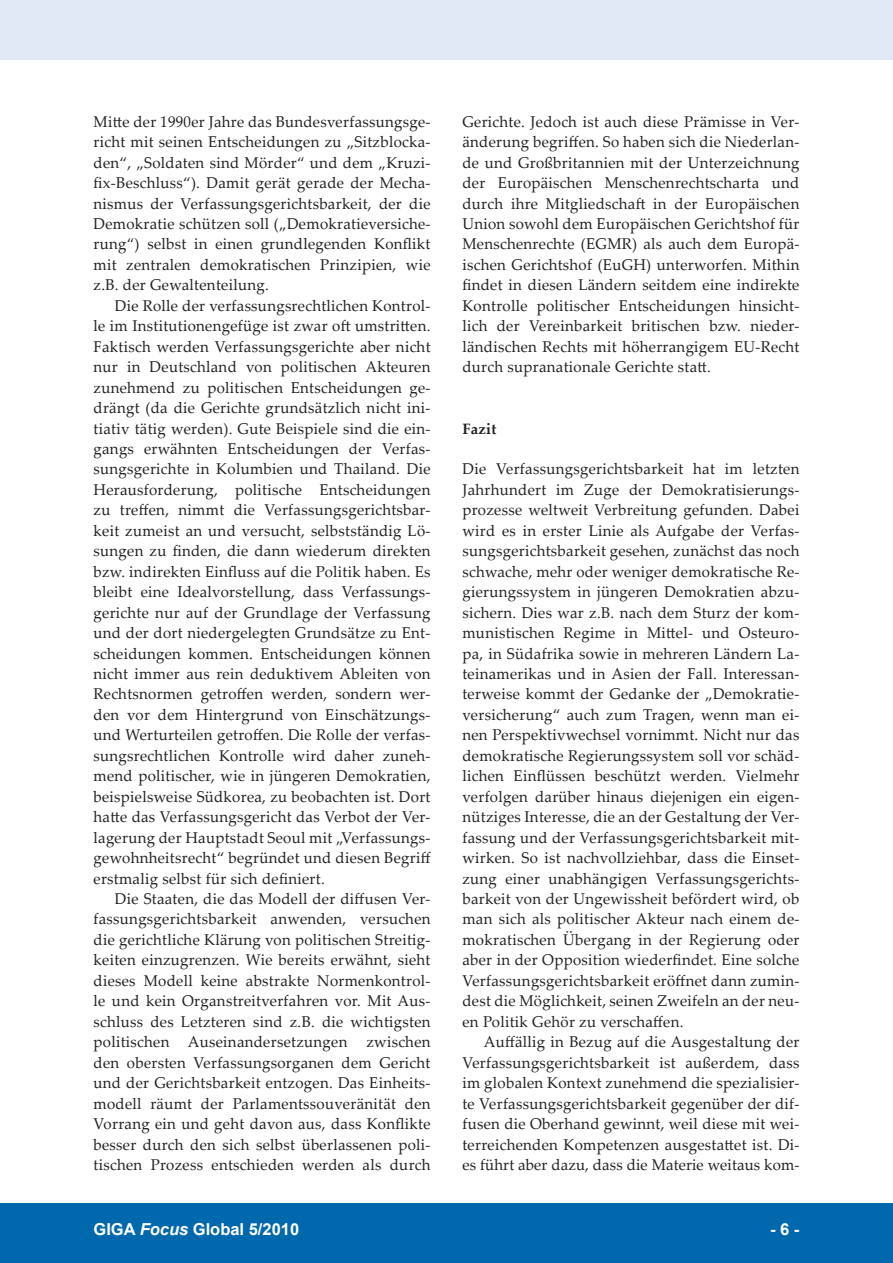
<style>
.page{position:relative;width:893px;height:1263px;background:#fff}
.page>*{position:absolute;margin:0;border:0;box-sizing:border-box;transform-origin:0 0}
.t1{font:700 16.5px "Arial";color:#fff}
.t2{font:15.6px/20.4px "Palatino Linotype";letter-spacing:.02em;color:#231f20;text-align:justify;scale:.96 1}
.t3{font:700 15px "Palatino Linotype";letter-spacing:.01em;color:#231f20}
.s1{font-style:italic}
</style>
<div class="page">
<div style="left:0;top:1203px;width:893px;height:60px;background:#0068ac"></div>
<div style="left:0;top:0;width:893px;height:60px;background:#dfe8f4"></div>
<p class="t2" style="left:94px;top:111px;width:353px">Mitte der 1990er Jahre das Bundesverfassungsge&shy;richt mit seinen Entscheidungen zu „Sitzblocka&shy;den“, „Soldaten sind Mörder“ und dem „Kruzi&shy;fix-Beschluss“). Damit gerät gerade der Mecha&shy;nismus der Verfassungsgerichtsbarkeit, der die Demokratie schützen soll („Demokratieversiche&shy;rung“) selbst in einen grundlegenden Konflikt mit zentralen demokratischen Prinzipien, wie z.B. der Gewaltenteilung.</p>
<p class="t2" style="left:94px;top:295px;width:353px;text-indent:21px">Die Rolle der verfassungsrechtlichen Kontrol&shy;le im Institutionengefüge ist zwar oft umstritten.<br>Faktisch werden Verfassungsgerichte aber nicht nur in Deutschland von politischen Akteuren zunehmend zu politischen Entscheidungen ge&shy;drängt (da die Gerichte grundsätzlich nicht ini&shy;tiativ tätig werden). Gute Beispiele sind die ein&shy;gangs erwähnten Entscheidungen der Verfas&shy;sungsgerichte in Kolumbien und Thailand. Die Herausforderung, politische Entscheidungen zu treffen, nimmt die Verfassungsgerichtsbar&shy;keit zumeist an und versucht, selbstständig Lö&shy;sungen zu finden, die dann wiederum direkten bzw. indirekten Einfluss auf die Politik haben. Es bleibt eine Idealvorstellung, dass Verfassungs&shy;gerichte nur auf der Grundlage der Verfassung und der dort niedergelegten Grundsätze zu Ent&shy;scheidungen kommen. Entscheidungen können nicht immer aus rein deduktivem Ableiten von Rechtsnormen getroffen werden, sondern wer&shy;den vor dem Hintergrund von Einschätzungs&shy;und Werturteilen getroffen. Die Rolle der verfas&shy;sungsrechtlichen Kontrolle wird daher zuneh&shy;mend politischer, wie in jüngeren Demokratien, beispielsweise Südkorea, zu beobachten ist. Dort hatte das Verfassungsgericht das Verbot der Ver&shy;lagerung der Hauptstadt Seoul mit „Verfassungs&shy;gewohnheitsrecht“ begründet und diesen Begriff erstmalig selbst für sich definiert.</p>
<p class="t2" style="left:94px;top:888px;width:353px;text-indent:21px">Die Staaten, die das Modell der diffusen Ver&shy;fassungsgerichtsbarkeit anwenden, versuchen die gerichtliche Klärung von politischen Streitig&shy;keiten einzugrenzen. Wie bereits erwähnt, sieht dieses Modell keine abstrakte Normenkontrol&shy;le und kein Organstreitverfahren vor. Mit Aus&shy;schluss des Letzteren sind z.B. die wichtigsten politischen Auseinandersetzungen zwischen den obersten Verfassungsorganen dem Gericht und der Gerichtsbarkeit entzogen. Das Einheits&shy;modell räumt der Parlamentssouveränität den Vorrang ein und geht davon aus, dass Konflikte besser durch den sich selbst überlassenen poli&shy;tischen Prozess entschieden werden als durch</p>
<p class="t2" style="left:462px;top:111px;width:353px">Gerichte. Jedoch ist auch diese Prämisse in Ver&shy;änderung begriffen. So haben sich die Niederlan&shy;de und Großbritannien mit der Unterzeichnung der Europäischen Menschenrechtscharta und durch ihre Mitgliedschaft in der Europäischen Union sowohl dem Europäischen Gerichtshof für Menschenrechte (EGMR) als auch dem Europä&shy;ischen Gerichtshof (EuGH) unterworfen. Mithin findet in diesen Ländern seitdem eine indirekte Kontrolle politischer Entscheidungen hinsicht&shy;lich der Vereinbarkeit britischen bzw. nieder&shy;ländischen Rechts mit höherrangigem EU-Recht durch supranationale Gerichte statt.</p>
<p class="t3" style="left:462px;top:418px;width:35px">Fazit</p>
<p class="t2" style="left:462px;top:458px;width:353px">Die Verfassungsgerichtsbarkeit hat im letzten Jahrhundert im Zuge der Demokratisierungs&shy;prozesse weltweit Verbreitung gefunden. Dabei wird es in erster Linie als Aufgabe der Verfas&shy;sungsgerichtsbarkeit gesehen, zunächst das noch schwache, mehr oder weniger demokratische Re&shy;gierungssystem in jüngeren Demokratien abzu&shy;sichern. Dies war z.B. nach dem Sturz der kom&shy;munistischen Regime in Mittel- und Osteuro&shy;pa, in Südafrika sowie in mehreren Ländern La&shy;teinamerikas und in Asien der Fall. Interessan&shy;terweise kommt der Gedanke der „Demokratie&shy;versicherung“ auch zum Tragen, wenn man ei&shy;nen Perspektivwechsel vornimmt. Nicht nur das demokratische Regierungssystem soll vor schäd&shy;lichen Einflüssen beschützt werden. Vielmehr verfolgen darüber hinaus diejenigen ein eigen&shy;nütziges Interesse, die an der Gestaltung der Ver&shy;fassung und der Verfassungsgerichtsbarkeit mit&shy;wirken. So ist nachvollziehbar, dass die Einset&shy;zung einer unabhängigen Verfassungsgerichts&shy;barkeit von der Ungewissheit befördert wird, ob man sich als politischer Akteur nach einem de&shy;mokratischen Übergang in der Regierung oder aber in der Opposition wiederfindet. Eine solche Verfassungsgerichtsbarkeit eröffnet dann zumin&shy;dest die Möglichkeit, seinen Zweifeln an der neu&shy;en Politik Gehör zu verschaffen.</p>
<p class="t2" style="left:462px;top:1031px;width:353px;text-indent:21px">Auffällig in Bezug auf die Ausgestaltung der Verfassungsgerichtsbarkeit ist außerdem, dass im globalen Kontext zunehmend die spezialisier&shy;te Verfassungsgerichtsbarkeit gegenüber der dif&shy;fusen die Oberhand gewinnt, weil diese mit wei&shy;terreichenden Kompetenzen ausgestattet ist. Di&shy;es führt aber dazu, dass die Materie weitaus kom-</p>
<p class="t1" style="left:94px;top:1218px;width:207px">GIGA <span class="s1">Focus</span> Global 5/2010</p>
<p class="t1" style="left:770px;top:1218px;width:31px">- -</p>
</div>
